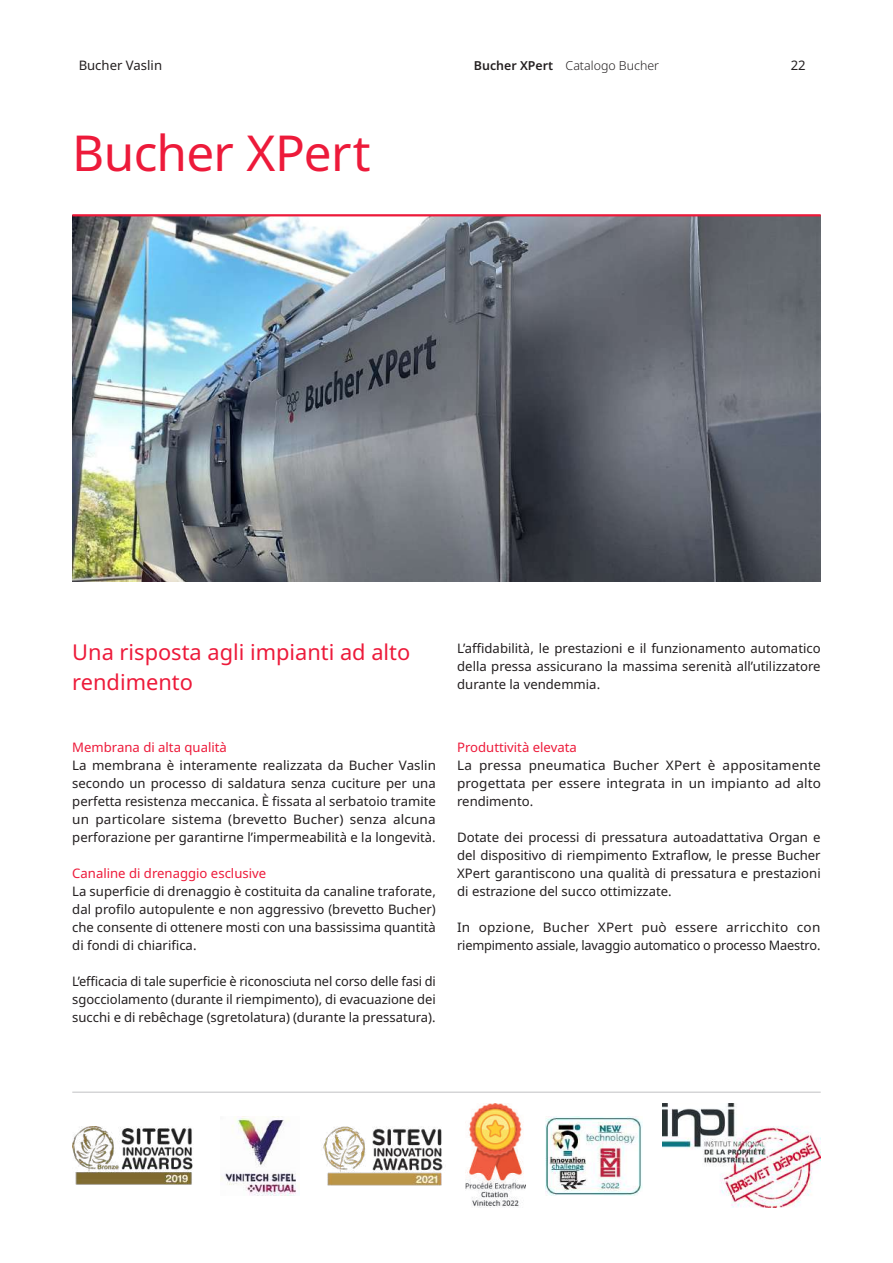
<style>
.page{position:relative;width:893px;height:1263px;background:#fff}
.page>*{position:absolute;margin:0;border:0;box-sizing:border-box;transform-origin:0 0}
.t1{font:49.5px "Noto Sans";letter-spacing:-.015em;color:#ed1a3a}
.t2{font:21.75px/30px "Noto Sans";color:#ed1a3a}
.t3{font:13.2px/18px "Noto Sans";color:#231f20;text-align:justify}
.t4{font:13.2px "Noto Sans";color:#ed1a3a}
.t5{font:300 12.3px "Noto Sans";color:#231f20}
.s1{font-weight:600}
</style>
<div class="page">
<img style="left:663px;top:1104px;width:158px;height:104px">
<hr style="left:72px;top:1091px;width:749px;height:2px;background:#c7c8ca">
<img style="left:72px;top:216px;width:749px;height:365px">
<hr style="left:72px;top:214px;width:749px;height:2px;background:#ed1a3a">
<img style="left:546px;top:1116px;width:96px;height:79px">
<img style="left:72px;top:1126px;width:121px;height:59px">
<img style="left:466px;top:1104px;width:59px;height:104px">
<img style="left:323px;top:1126px;width:120px;height:59px">
<img style="left:220px;top:1116px;width:76px;height:79px">
<p class="t3" style="left:79px;top:57px;width:85px">Bucher Vaslin</p>
<p class="t5" style="left:474px;top:57px;width:187px"><span class="s1">Bucher XPert</span> Catalogo Bucher</p>
<p class="t3" style="left:791px;top:57px;width:17px">22</p>
<h1 class="t1" style="left:72px;top:118px;width:300px">Bucher XPert</h1>
<h2 class="t2" style="left:72px;top:637px;width:340px">Una risposta agli impianti ad alto rendimento</h2>
<p class="t3" style="left:457px;top:640px;width:365px">L’affidabilità, le prestazioni e il funzionamento automatico della pressa assicurano la massima serenità all’utilizzatore durante la vendemmia.</p>
<p class="t4" style="left:72px;top:738px;width:156px">Membrana di alta qualità</p>
<p class="t3" style="left:72px;top:756px;width:365px">La membrana è interamente realizzata da Bucher Vaslin secondo un processo di saldatura senza cuciture per una perfetta resistenza meccanica. È fissata al serbatoio tramite un particolare sistema (brevetto Bucher) senza alcuna perforazione per garantirne l’impermeabilità e la longevità.</p>
<p class="t4" style="left:72px;top:864px;width:195px">Canaline di drenaggio esclusive</p>
<p class="t3" style="left:72px;top:882px;width:365px">La superficie di drenaggio è costituita da canaline traforate, dal profilo autopulente e non aggressivo (brevetto Bucher) che consente di ottenere mosti con una bassissima quantità di fondi di chiarifica.</p>
<p class="t3" style="left:72px;top:972px;width:365px">L’efficacia di tale superficie è riconosciuta nel corso delle fasi di sgocciolamento (durante il riempimento), di evacuazione dei succhi e di rebêchage (sgretolatura) (durante la pressatura).</p>
<p class="t4" style="left:457px;top:738px;width:121px">Produttività elevata</p>
<p class="t3" style="left:457px;top:756px;width:365px">La pressa pneumatica Bucher XPert è appositamente progettata per essere integrata in un impianto ad alto rendimento.</p>
<p class="t3" style="left:457px;top:828px;width:365px">Dotate dei processi di pressatura autoadattativa Organ e del dispositivo di riempimento Extraflow, le presse Bucher XPert garantiscono una qualità di pressatura e prestazioni di estrazione del succo ottimizzate.</p>
<p class="t3" style="left:457px;top:918px;width:365px">In opzione, Bucher XPert può essere arricchito con riempimento assiale, lavaggio automatico o processo Maestro.</p>
</div>
